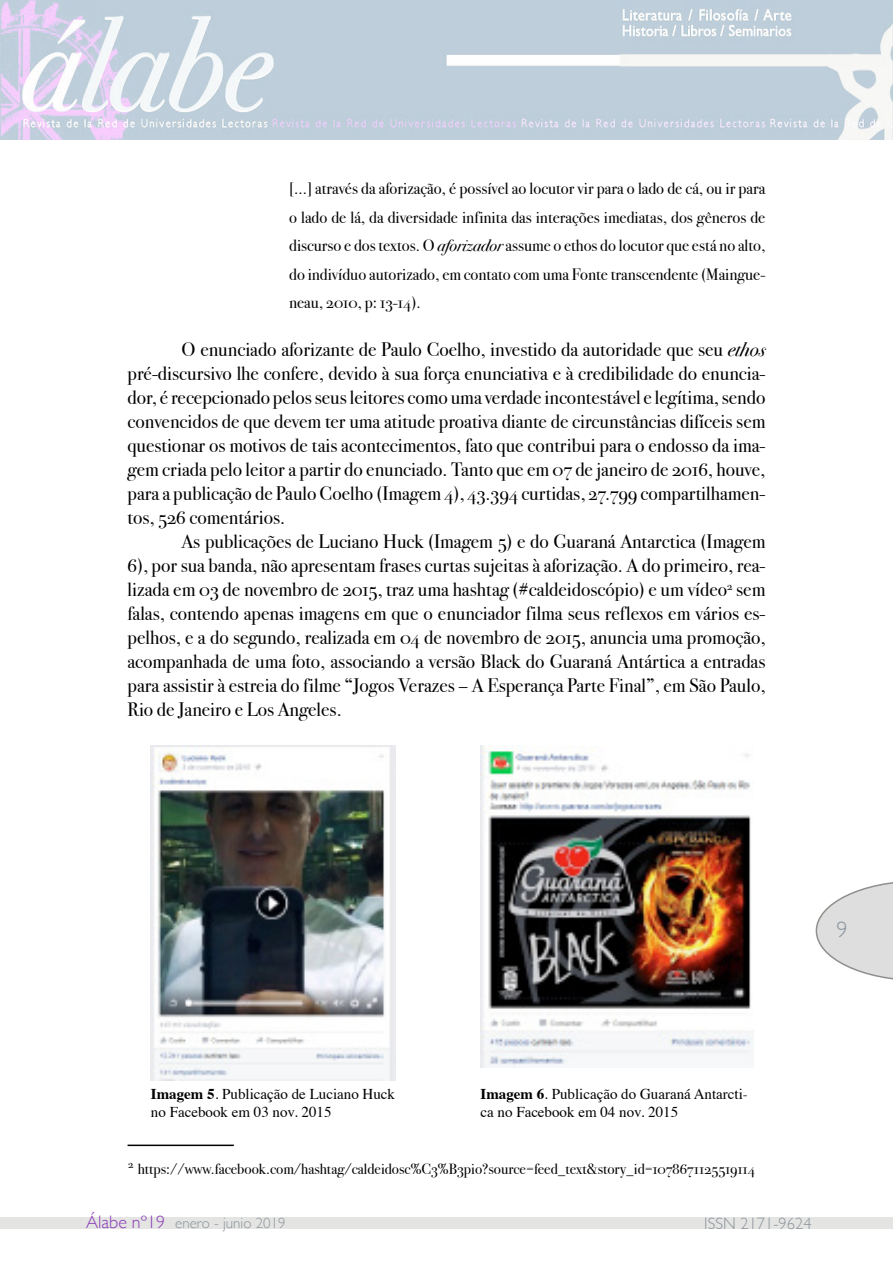
<style>
.page{position:relative;width:893px;height:1263px;background:#fff}
.page>*{position:absolute;margin:0;border:0;box-sizing:border-box;transform-origin:0 0}
.t1{font:300 22.5px "Gill Sans";color:#8a949d}
.t2{font:19.5px/24px "Bodoni Svty Two OSITCTT Book";color:#000;text-align:justify}
.t3{font:16.5px/28.5px "Bodoni Svty Two OSITCTT Book";color:#000;text-align:justify}
.t4{font:300 16.5px "Gill Sans";color:#8c959c}
.t5{font:15px/18px "Times";color:#000}
.t6{font:15px "Bodoni Svty Two OSITCTT Book";color:#000}
.t7{font:300 15px "Gill Sans";color:#8c959c}
.s1{font-family:"Bodoni Svty Two OSITCTT Book It"}
.s2{font-weight:700}
.s3{font-size:18px;color:#893ab6}
</style>
<div class="page">
<svg style="left:816px;top:882px;width:77px;height:98px"></svg>
<img style="left:0;top:0;width:893px;height:139px">
<div style="left:0;top:1218px;width:893px;height:11px;background:#e4e4e3"></div>
<hr style="left:128px;top:1144px;width:106px;height:2px;background:#000">
<img style="left:151px;top:745px;width:244px;height:336px">
<img style="left:480px;top:745px;width:274px;height:322px">
<p class="t3" style="left:289px;top:174px;width:478px">[...] através da aforização, é possível ao locutor vir para o lado de cá, ou ir para o lado de lá, da diversidade infinita das interações imediatas, dos gêneros de discurso e dos textos. O <span class="s1">aforizador</span> assume o ethos do locutor que está no alto, do indivíduo autorizado, em contato com uma Fonte transcendente (Maingue&shy;neau, 2010, p: 13-14).</p>
<p class="t2" style="left:128px;top:337px;width:639px;text-indent:54px">O enunciado aforizante de Paulo Coelho, investido da autoridade que seu <span class="s1">ethos </span>pré-discursivo lhe confere, devido à sua força enunciativa e à credibilidade do enuncia&shy;dor, é recepcionado pelos seus leitores como uma verdade incontestável e legítima, sendo convencidos de que devem ter uma atitude proativa diante de circunstâncias difíceis sem questionar os motivos de tais acontecimentos, fato que contribui para o endosso da ima&shy;gem criada pelo leitor a partir do enunciado. Tanto que em 07 de janeiro de 2016, houve, para a publicação de Paulo Coelho (Imagem 4), 43.394 curtidas, 27.799 compartilhamen&shy;tos, 526 comentários.</p>
<p class="t2" style="left:128px;top:530px;width:639px;text-indent:54px">As publicações de Luciano Huck (Imagem 5) e do Guaraná Antarctica (Imagem 6), por sua banda, não apresentam frases curtas sujeitas à aforização. A do primeiro, rea&shy;lizada em 03 de novembro de 2015, traz uma hashtag (#caldeidoscópio) e um vídeo<sup>2</sup> sem falas, contendo apenas imagens em que o enunciador filma seus reflexos em vários es&shy;pelhos, e a do segundo, realizada em 04 de novembro de 2015, anuncia uma promoção, acompanhada de uma foto, associando a versão Black do Guaraná Antártica a entradas para assistir à estreia do filme “Jogos Verazes – A Esperança Parte Final”, em São Paulo, Rio de Janeiro e Los Angeles.</p>
<p class="t1" style="left:837px;top:912px;width:13px">9</p>
<p class="t5" style="left:151px;top:1084px;width:246px"><span class="s2">Imagem 5</span>. Publicação de Luciano Huck no Facebook em 03 nov. 2015</p>
<p class="t5" style="left:480px;top:1084px;width:269px"><span class="s2">Imagem 6</span>. Publicação do Guaraná Antarcti&shy;ca no Facebook em 04 nov. 2015</p>
<p class="t6" style="left:128px;top:1160px;width:629px"><sup>2</sup> https://www.facebook.com/hashtag/caldeidosc%C3%B3pio?source=feed_text&amp;story_id=1078671125519114</p>
<p class="t7" style="left:86px;top:1211px;width:201px"><span class="s3">Álabe nº19</span> enero - junio 2019</p>
<p class="t4" style="left:704px;top:1211px;width:109px">ISSN 2171-9624</p>
</div>
